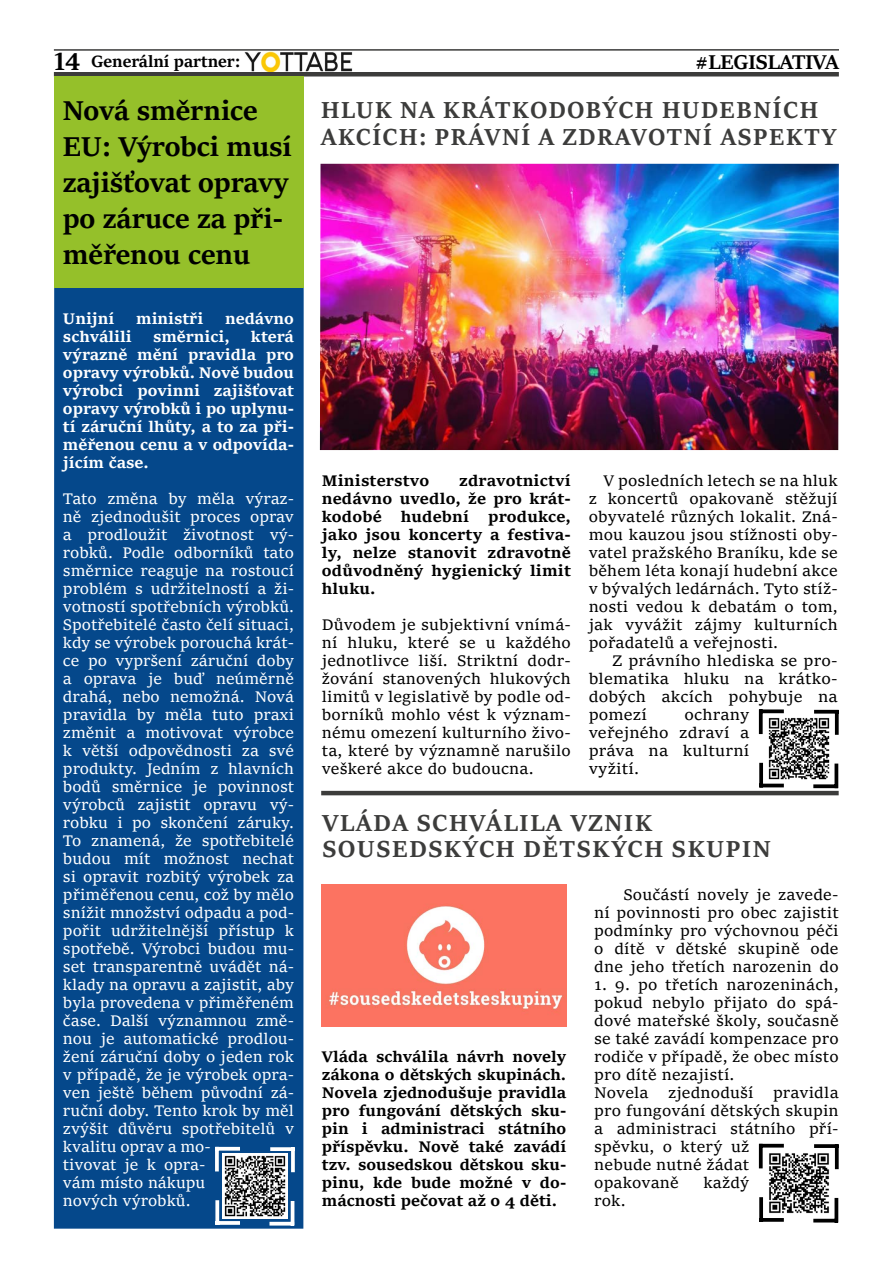
<style>
.page{position:relative;width:893px;height:1263px;background:#fff}
.page>*{position:absolute;margin:0;border:0;box-sizing:border-box;transform-origin:0 0}
.t1{font:700 30px/36px "Sitka Heading";color:#000}
.t2{font:700 25.5px/27px "Sitka Heading";letter-spacing:.07em;color:#3c3c3b}
.t3{font:700 22.5px "Sitka Display";color:#000}
.t4{font:700 18px "Sitka Heading";color:#000}
.t5{font:16.5px/18px "Sitka Text";letter-spacing:.01em;color:#000;text-align:justify}
.t6{font:16.5px/18px "Sitka Text";color:#fff}
.t7{font:700 16.5px/18px "Sitka Text";color:#000;text-align:justify}
.t8{font:700 16.5px/18px "Sitka Text";color:#fff;text-align:justify}
.s1{font-size:27px}
</style>
<div class="page">
<hr style="left:54px;top:49px;width:785px;height:2px;background:#3c3c3b">
<img style="left:244px;top:52px;width:108px;height:19px">
<div style="left:54px;top:72px;width:785px;height:5px;background:#3c3c3b"></div>
<hr style="left:321px;top:791px;width:518px;height:4px;background:#3c3c3b">
<img style="left:320px;top:164px;width:519px;height:286px">
<svg style="left:763px;top:709px;width:21px;height:4px"></svg>
<svg style="left:759px;top:709px;width:4px;height:25px"></svg>
<hr style="left:759px;top:784px;width:25px;height:3px;background:#000">
<svg style="left:759px;top:763px;width:4px;height:21px"></svg>
<svg style="left:814px;top:710px;width:21px;height:4px"></svg>
<svg style="left:835px;top:710px;width:4px;height:25px"></svg>
<svg style="left:813px;top:784px;width:21px;height:4px"></svg>
<svg style="left:834px;top:763px;width:4px;height:25px"></svg>
<img style="left:768px;top:718px;width:62px;height:62px">
<div style="left:54px;top:77px;width:250px;height:1152px;background:#05488b"></div>
<div style="left:54px;top:76px;width:250px;height:212px;background:#95c02a"></div>
<hr style="left:215px;top:1147px;width:25px;height:3px;background:#fff">
<svg style="left:215px;top:1150px;width:4px;height:21px"></svg>
<svg style="left:219px;top:1221px;width:21px;height:4px"></svg>
<svg style="left:215px;top:1200px;width:4px;height:25px"></svg>
<svg style="left:270px;top:1147px;width:21px;height:4px"></svg>
<svg style="left:291px;top:1147px;width:4px;height:25px"></svg>
<hr style="left:269px;top:1222px;width:25px;height:3px;background:#fff">
<hr style="left:291px;top:1201px;width:3px;height:24px;background:#fff">
<img style="left:222px;top:1153px;width:66px;height:66px">
<hr style="left:759px;top:1144px;width:25px;height:3px;background:#000">
<svg style="left:759px;top:1147px;width:4px;height:21px"></svg>
<svg style="left:763px;top:1218px;width:21px;height:4px"></svg>
<svg style="left:759px;top:1197px;width:4px;height:25px"></svg>
<svg style="left:814px;top:1144px;width:21px;height:4px"></svg>
<svg style="left:835px;top:1144px;width:4px;height:25px"></svg>
<hr style="left:813px;top:1219px;width:25px;height:3px;background:#000">
<svg style="left:834px;top:1198px;width:4px;height:21px"></svg>
<img style="left:769px;top:1153px;width:60px;height:61px">
<img style="left:322px;top:884px;width:244px;height:142px">
<p class="t4" style="left:54px;top:48px;width:188px"><span class="s1">14</span> Generální partner:</p>
<h1 class="t1" style="left:63px;top:91px;width:230px">Nová směrnice<br>EU: Výrobci musí zajišťovat opravy po záruce za při&shy;měřenou cenu</h1>
<p class="t8" style="left:63px;top:308px;width:53px">Unijní</p>
<p class="t8" style="left:136px;top:308px;width:69px">ministři</p>
<p class="t8" style="left:225px;top:308px;width:70px">nedávno</p>
<p class="t8" style="left:63px;top:326px;width:70px">schválili</p>
<p class="t8" style="left:153px;top:326px;width:78px">směrnici,</p>
<p class="t8" style="left:63px;top:326px;width:233px;text-indent:188px">která výrazně mění pravidla pro opravy výrobků. Nově budou výrobci povinni zajišťovat opravy výrobků i po uplynu&shy;tí záruční lhůty, a to za při&shy;měřenou cenu a v odpovída&shy;jícím čase.</p>
<p class="t6" style="left:63px;top:488px;width:233px">Tato změna by měla výraz&shy;ně zjednodušit proces oprav a prodloužit životnost vý&shy;robků. Podle odborníků tato směrnice reaguje na rostoucí problém s udržitelností a ži&shy;votností spotřebních výrobků.<br>Spotřebitelé často čelí situaci, kdy se výrobek porouchá krát&shy;ce po vypršení záruční doby a oprava je buď neúměrně drahá, nebo nemožná. Nová pravidla by měla tuto praxi změnit a motivovat výrobce k větší odpovědnosti za své produkty. Jedním z hlavních bodů směrnice je povinnost výrobců zajistit opravu vý&shy;robku i po skončení záruky.<br>To znamená, že spotřebitelé budou mít možnost nechat si opravit rozbitý výrobek za přiměřenou cenu, což by mělo snížit množství odpadu a pod&shy;pořit udržitelnější přístup k spotřebě. Výrobci budou mu&shy;set transparentně uvádět ná&shy;klady na opravu a zajistit, aby byla provedena v přiměřeném čase. Další významnou změ&shy;nou je automatické prodlou&shy;žení záruční doby o jeden rok v případě, že je výrobek opra&shy;ven ještě během původní zá&shy;ruční doby. Tento krok by měl zvýšit důvěru spotřebitelů v kvalitu oprav a mo-<br>tivovat je k opra-<br>vám místo nákupu<br>nových výrobků.</p>
<h3 class="t3" style="left:695px;top:46px;width:146px">#LEGISLATIVA</h3>
<h2 class="t2" style="left:321px;top:95px;width:517px">HLUK NA KRÁTKODOBÝCH HUDEBNÍCH<br>AKCÍCH: PRÁVNÍ A ZDRAVOTNÍ ASPEKTY</h2>
<p class="t7" style="left:322px;top:470px;width:251px;text-indent:137px">zdravotnictví nedávno uvedlo, že pro krát&shy;kodobé hudební produkce, jako jsou koncerty a festiva&shy;ly, nelze stanovit zdravotně odůvodněný hygienický limit hluku.</p>
<p class="t5" style="left:322px;top:614px;width:251px">Důvodem je subjektivní vnímá&shy;ní hluku, které se u každého jednotlivce liší. Striktní dodr&shy;žování stanovených hlukových limitů v legislativě by podle od&shy;borníků mohlo vést k význam&shy;nému omezení kulturního živo&shy;ta, které by významně narušilo veškeré akce do budoucna.</p>
<p class="t7" style="left:322px;top:470px;width:109px">Ministerstvo</p>
<p class="t5" style="left:589px;top:470px;width:251px;text-indent:15px">V posledních letech se na hluk z koncertů opakovaně stěžují obyvatelé různých lokalit. Zná&shy;mou kauzou jsou stížnosti oby&shy;vatel pražského Braníku, kde se během léta konají hudební akce v bývalých ledárnách. Tyto stíž&shy;nosti vedou k debatám o tom, jak vyvážit zájmy kulturních pořadatelů a veřejnosti.</p>
<p class="t5" style="left:589px;top:650px;width:251px;text-indent:24px">Z právního hlediska se pro&shy;blematika hluku na krátko&shy;dobých akcích pohybuje na pomezí</p>
<p class="t5" style="left:589px;top:704px;width:162px;text-indent:96px">ochrany veřejného zdraví a práva na kulturní vyžití.</p>
<h2 class="t2" style="left:322px;top:809px;width:450px;line-height:25.5px">VLÁDA SCHVÁLILA VZNIK<br>SOUSEDSKÝCH DĚTSKÝCH SKUPIN</h2>
<p class="t7" style="left:322px;top:1046px;width:246px">Vláda schválila návrh novely zákona o dětských skupinách.<br>Novela zjednodušuje pravidla pro fungování dětských sku&shy;pin i administraci státního příspěvku. Nově také zavádí tzv. sousedskou dětskou sku&shy;pinu, kde bude možné v do&shy;mácnosti pečovat až o 4 děti.</p>
<p class="t5" style="left:594px;top:884px;width:246px;text-indent:29px">Součástí novely je zavede&shy;ní povinnosti pro obec zajistit podmínky pro výchovnou péči o dítě v dětské skupině ode dne jeho třetích narozenin do</p>
<p class="t5" style="left:594px;top:974px;width:246px;text-align:left">1. 9. po třetích narozeninách, pokud nebylo přijato do spá&shy;dové mateřské školy, současně se také zavádí kompenzace pro rodiče v případě, že obec místo pro dítě nezajistí.<br>Novela zjednoduší pravidla pro fungování dětských skupin a administraci státního pří&shy;spěvku, o který už<br>nebude nutné žádat<br>opakovaně</p>
<p class="t5" style="left:703px;top:1172px;width:47px">každý</p>
<p class="t5" style="left:594px;top:1190px;width:33px">rok.</p>
</div>
